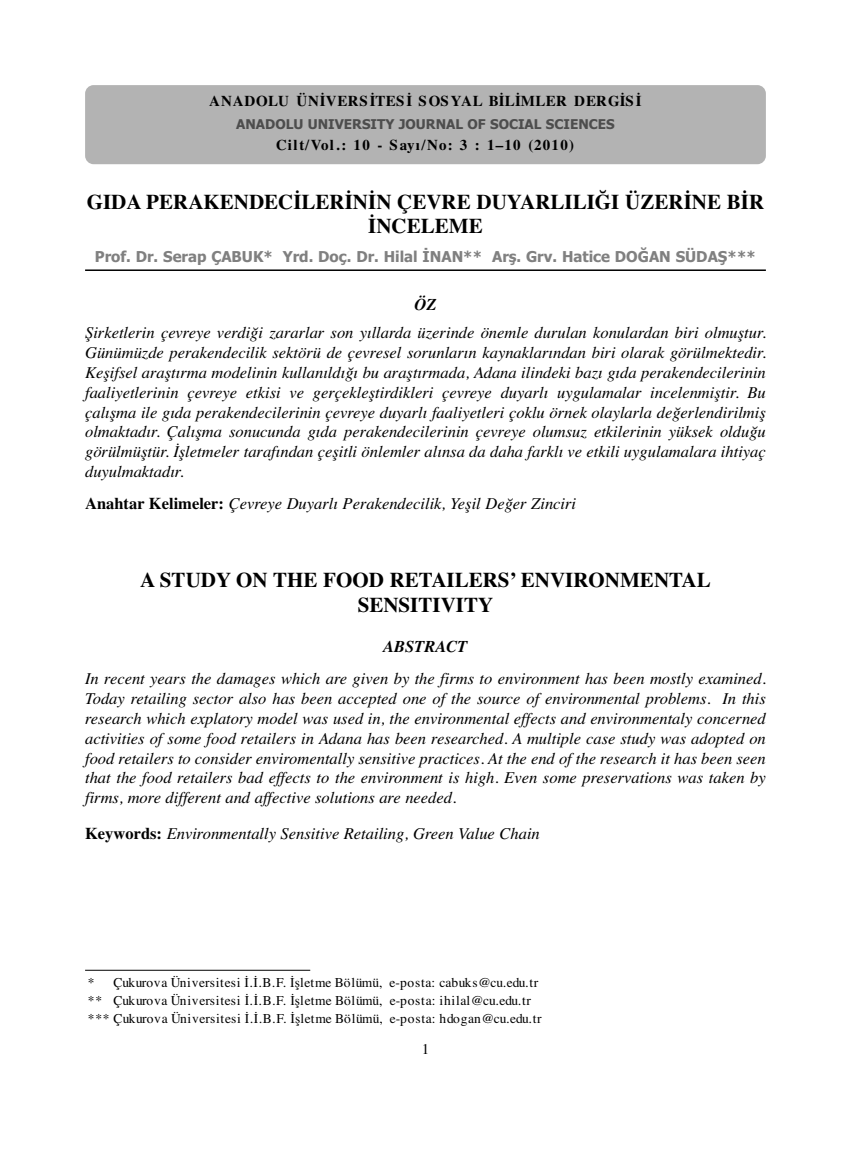
<style>
.page{position:relative;width:851px;height:1149px;background:#fff}
.page>*{position:absolute;margin:0;border:0;box-sizing:border-box;transform-origin:0 0}
.t1{font:700 21px/24px "Times";color:#000;text-align:center}
.t2{font:italic 16.5px/19.8px "Times";color:#000;text-align:justify}
.t3{font:italic 700 16.5px "Times";color:#000}
.t4{font:700 15px "Tahoma";color:#808080}
.t5{font:700 15px "Times";letter-spacing:.015em;color:#000}
.t6{font:700 15px "Times";letter-spacing:.085em;color:#000}
.t7{font:15px "Times";color:#000}
.t8{font:13.5px/17.7px "Times";letter-spacing:.055em;color:#000}
.t9{font:700 13.5px "Tahoma";color:#4d4d4d}
.s1{font-weight:700;font-style:normal}
</style>
<div class="page">
<hr style="left:85px;top:969px;width:225px;height:1px;background:#000">
<hr style="left:85px;top:269px;width:680px;height:2px;background:#000">
<div style="left:85px;top:85px;width:680px;height:79px;background:#b3b3b3;border-radius:9px"></div>
<p class="t5" style="left:209px;top:92px;width:434px">ANADOLU ÜNİVERSİTESİ SOSYAL BİLİMLER DERGİSİ</p>
<p class="t9" style="left:236px;top:116px;width:380px">ANADOLU UNIVERSITY JOURNAL OF SOCIAL SCIENCES</p>
<p class="t6" style="left:276px;top:136px;width:299px">Cilt/Vol.: 10 - Sayı/No: 3 : 1–10 (2010)</p>
<p class="t1" style="left:87px;top:190px;width:678px">GIDA PERAKENDECİLERİNİN ÇEVRE DUYARLILIĞI ÜZERİNE BİR<br>İNCELEME</p>
<p class="t4" style="left:95px;top:248px;width:662px">Prof. Dr. Serap ÇABUK* Yrd. Doç. Dr. Hilal İNAN** Arş. Grv. Hatice DOĞAN SÜDAŞ***</p>
<p class="t3" style="left:414px;top:294px;width:23px">ÖZ</p>
<p class="t2" style="left:85px;top:322px;width:682px">Şirketlerin çevreye verdiği zararlar son yıllarda üzerinde önemle durulan konulardan biri olmuştur.<br>Günümüzde perakendecilik sektörü de çevresel sorunların kaynaklarından biri olarak görülmektedir.<br>Keşifsel araştırma modelinin kullanıldığı bu araştırmada, Adana ilindeki bazı gıda perakendecilerinin faaliyetlerinin çevreye etkisi ve gerçekleştirdikleri çevreye duyarlı uygulamalar incelenmiştir. Bu çalışma ile gıda perakendecilerinin çevreye duyarlı faaliyetleri çoklu örnek olaylarla değerlendirilmiş olmaktadır. Çalışma sonucunda gıda perakendecilerinin çevreye olumsuz etkilerinin yüksek olduğu görülmüştür. İşletmeler tarafından çeşitli önlemler alınsa da daha farklı ve etkili uygulamalara ihtiyaç duyulmaktadır.</p>
<p class="t2" style="left:85px;top:493px;width:492px"><span class="s1">Anahtar Kelimeler:</span> Çevreye Duyarlı Perakendecilik, Yeşil Değer Zinciri</p>
<p class="t1" style="left:140px;top:566px;width:572px;line-height:25.2px">A STUDY ON THE FOOD RETAILERS’ ENVIRONMENTAL<br>SENSITIVITY</p>
<p class="t3" style="left:383px;top:636px;width:86px">ABSTRACT</p>
<p class="t2" style="left:85px;top:668px;width:682px">In recent years the damages which are given by the firms to environment has been mostly examined.<br>Today retailing sector also has been accepted one of the source of environmental problems. In this research which explatory model was used in, the environmental effects and environmentaly concerned activities of some food retailers in Adana has been researched. A multiple case study was adopted on food retailers to consider enviromentally sensitive practices. At the end of the research it has been seen that the food retailers bad effects to the environment is high. Even some preservations was taken by firms, more different and affective solutions are needed.</p>
<p class="t2" style="left:85px;top:823px;width:456px"><span class="s1">Keywords:</span> Environmentally Sensitive Retailing, Green Value Chain</p>
<p class="t8" style="left:88px;top:973px;width:455px">* Çukurova Üniversitesi İ.İ.B.F. İşletme Bölümü, e-posta: cabuks@cu.edu.tr ** Çukurova Üniversitesi İ.İ.B.F. İşletme Bölümü, e-posta: ihilal@cu.edu.tr *** Çukurova Üniversitesi İ.İ.B.F. İşletme Bölümü, e-posta: hdogan@cu.edu.tr</p>
<p class="t7" style="left:421px;top:1039px;width:9px">1</p>
</div>
